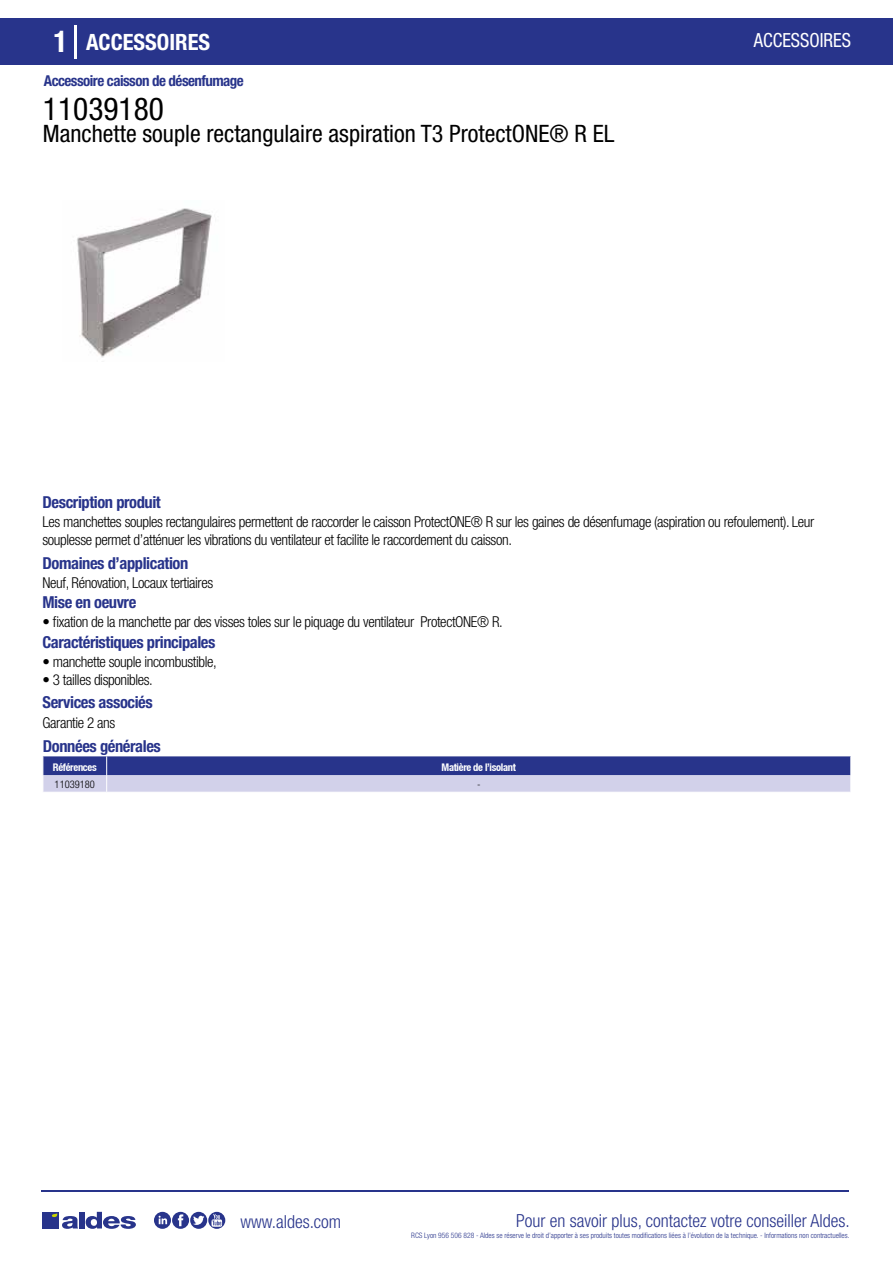
<style>
.page{position:relative;width:893px;height:1263px;background:#fff}
.page>*{position:absolute;margin:0;border:0;box-sizing:border-box;transform-origin:0 0}
.t1{font:condensed 31.5px "Helvetica Neue LT Std";color:#000}
.t2{font:condensed 24px "Helvetica Neue LT Std";color:#000}
.t3{font:700 condensed 22.5px "Helvetica Neue LT Std";color:#fff}
.t4{font:condensed 19.5px "Helvetica Neue LT Std";color:#fff;scale:.95 1}
.t5{font:300 condensed 18px "Helvetica Neue";color:#28348b}
.t6{font:700 condensed 16.5px "Helvetica Neue LT Std";letter-spacing:-.025em;color:#28348b}
.t7{font:300 condensed 15px/18px "Helvetica Neue LT Std";letter-spacing:-.025em;color:#000}
.t8{font:700 condensed 15px "Helvetica Neue LT Std";letter-spacing:-.035em;color:#28348b}
.t9{font:700 condensed 10.5px "Helvetica Neue";letter-spacing:-.03em;color:#fff}
.t10{font:300 condensed 10.5px "Helvetica Neue";color:#000}
.t11{font:300 condensed 7.5px "Helvetica Neue";color:#28348b}
.s1{font-size:30px}
</style>
<div class="page">
<div style="left:0;top:18px;width:893px;height:46px;background:#28348b"></div>
<hr style="left:74px;top:25px;width:2px;height:33px;background:#fff">
<img style="left:77px;top:208px;width:135px;height:150px">
<svg style="left:43px;top:756px;width:808px;height:36px;background:#7b80b9"></svg>
<hr style="left:41px;top:1190px;width:808px;height:1px;background:#28348b">
<svg style="left:154px;top:1212px;width:71px;height:17px"></svg>
<div style="left:42px;top:1212px;width:17px;height:16px;background:#28348b"></div>
<div style="left:79px;top:1212px;width:5px;height:16px;background:#28348b"></div>
<svg style="left:86px;top:1212px;width:50px;height:17px"></svg>
<svg style="left:52px;top:1213px;width:26px;height:16px"></svg>
<h3 class="t3" style="left:54px;top:28px;width:158px"><span class="s1">1</span> ACCESSOIRES</h3>
<h3 class="t4" style="left:754px;top:29px;width:104px">ACCESSOIRES</h3>
<p class="t8" style="left:44px;top:71px;width:201px">Accessoire caisson de désenfumage</p>
<h1 class="t1" style="left:43px;top:91px;width:122px">11039180</h1>
<h2 class="t2" style="left:43px;top:120px;width:573px">Manchette souple rectangulaire aspiration T3 ProtectONE® R EL</h2>
<p class="t6" style="left:43px;top:492px;width:120px">Description produit</p>
<p class="t7" style="left:43px;top:513px;width:773px">Les manchettes souples rectangulaires permettent de raccorder le caisson ProtectONE® R sur les gaines de désenfumage (aspiration ou refoulement). Leur souplesse permet d’atténuer les vibrations du ventilateur et facilite le raccordement du caisson.</p>
<p class="t7" style="left:43px;top:573px;width:172px">Neuf, Rénovation, Locaux tertiaires</p>
<p class="t7" style="left:43px;top:613px;width:462px">• fixation de la manchette par des visses toles sur le piquage du ventilateur ProtectONE® R.</p>
<p class="t6" style="left:43px;top:553px;width:147px">Domaines d’application</p>
<p class="t6" style="left:43px;top:592px;width:95px">Mise en oeuvre</p>
<p class="t6" style="left:43px;top:632px;width:174px">Caractéristiques principales</p>
<p class="t7" style="left:43px;top:652px;width:176px">• manchette souple incombustible,</p>
<p class="t7" style="left:43px;top:670px;width:112px">• 3 tailles disponibles.</p>
<p class="t6" style="left:43px;top:692px;width:112px">Services associés</p>
<p class="t7" style="left:43px;top:713px;width:74px">Garantie 2 ans</p>
<p class="t6" style="left:43px;top:736px;width:119px">Données générales</p>
<p class="t9" style="left:53px;top:761px;width:45px">Références</p>
<p class="t9" style="left:442px;top:761px;width:76px">Matière de l’isolant</p>
<p class="t10" style="left:55px;top:778px;width:42px">11039180</p>
<p class="t10" style="left:477px;top:778px;width:5px">-</p>
<p class="t5" style="left:240px;top:1211px;width:102px">www.aldes.com</p>
<p class="t5" style="left:516px;top:1211px;width:335px">Pour en savoir plus, contactez votre conseiller Aldes.</p>
<p class="t11" style="left:411px;top:1230px;width:440px">RCS Lyon 956 506 828 - Aldes se réserve le droit d’apporter à ses produits toutes modifications liées à l’évolution de la technique. - Informations non contractuelles.</p>
</div>
